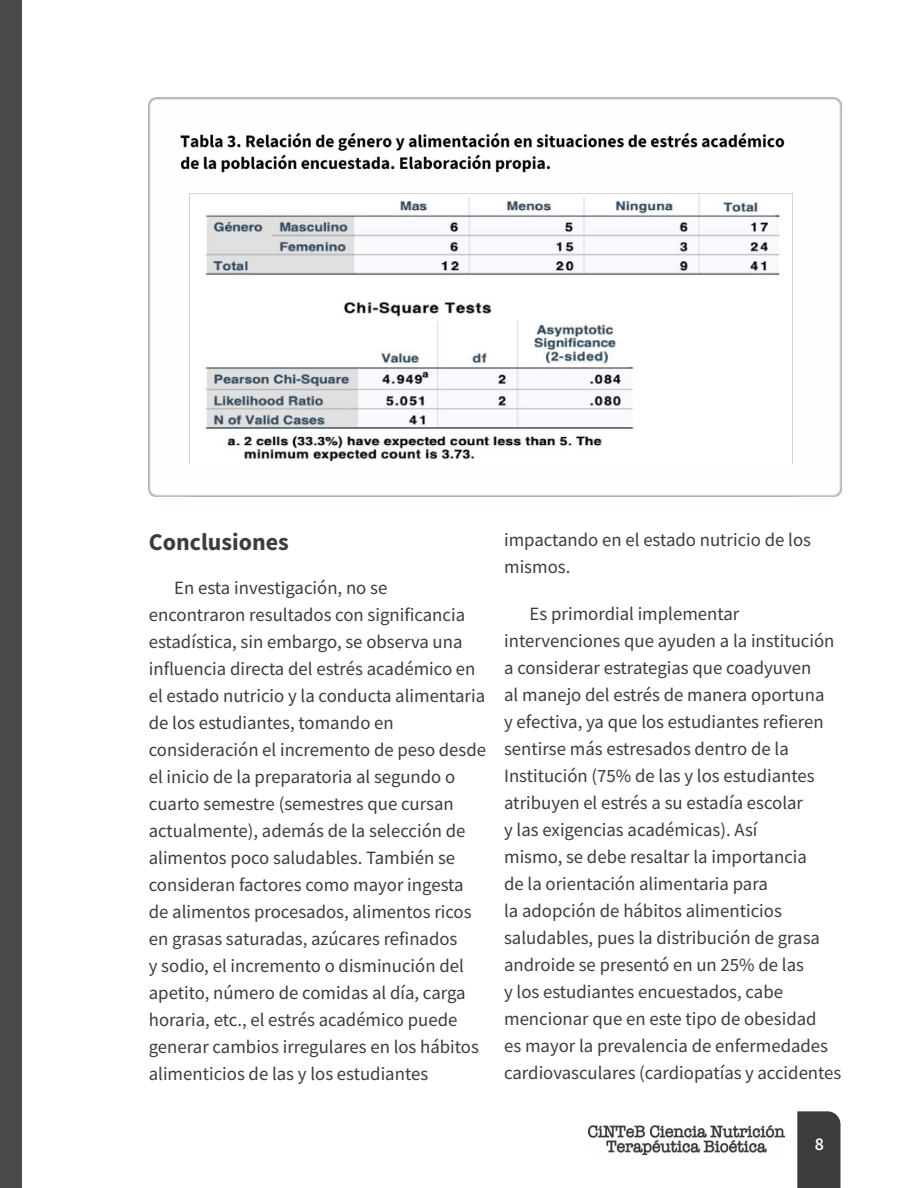
<style>
.page{position:relative;width:918px;height:1188px;background:#fff}
.page>*{position:absolute;margin:0;border:0;box-sizing:border-box;transform-origin:0 0}
.t1{font:700 24px "Source Sans Pro";color:#3c3c3b}
.t2{font:18.75px/27px "Source Sans Pro";color:#3c3c3b}
.t3{font:600 18px "Source Sans Pro";color:#fff}
</style>
<div class="page">
<div style="left:0;top:0;width:21px;height:1188px;background:#4a4a49"></div>
<div style="left:797px;top:1111px;width:44px;height:77px;background:#3c3c3b"></div>
<img style="left:589px;top:1125px;width:196px;height:29px">
<img style="left:149px;top:97px;width:692px;height:400px">
<p class="t1" style="left:149px;top:526px;width:142px">Conclusiones</p>
<p class="t2" style="left:149px;top:574px;width:339px;text-indent:26px">En esta investigación, no se encontraron resultados con significancia estadística, sin embargo, se observa una influencia directa del estrés académico en el estado nutricio y la conducta alimentaria de los estudiantes, tomando en consideración el incremento de peso desde el inicio de la preparatoria al segundo o cuarto semestre (semestres que cursan actualmente), además de la selección de alimentos poco saludables. También se consideran factores como mayor ingesta de alimentos procesados, alimentos ricos en grasas saturadas, azúcares refinados<br>y sodio, el incremento o disminución del apetito, número de comidas al día, carga horaria, etc., el estrés académico puede generar cambios irregulares en los hábitos alimenticios de las y los estudiantes</p>
<p class="t2" style="left:504px;top:526px;width:308px">impactando en el estado nutricio de los mismos.</p>
<p class="t2" style="left:504px;top:601px;width:339px;text-indent:26px">Es primordial implementar intervenciones que ayuden a la institución a considerar estrategias que coadyuven<br>al manejo del estrés de manera oportuna<br>y efectiva, ya que los estudiantes refieren sentirse más estresados dentro de la Institución (75% de las y los estudiantes atribuyen el estrés a su estadía escolar<br>y las exigencias académicas). Así<br>mismo, se debe resaltar la importancia<br>de la orientación alimentaria para<br>la adopción de hábitos alimenticios saludables, pues la distribución de grasa androide se presentó en un 25% de las<br>y los estudiantes encuestados, cabe mencionar que en este tipo de obesidad<br>es mayor la prevalencia de enfermedades cardiovasculares (cardiopatías y accidentes</p>
<p class="t3" style="left:815px;top:1132px;width:11px">8</p>
</div>
